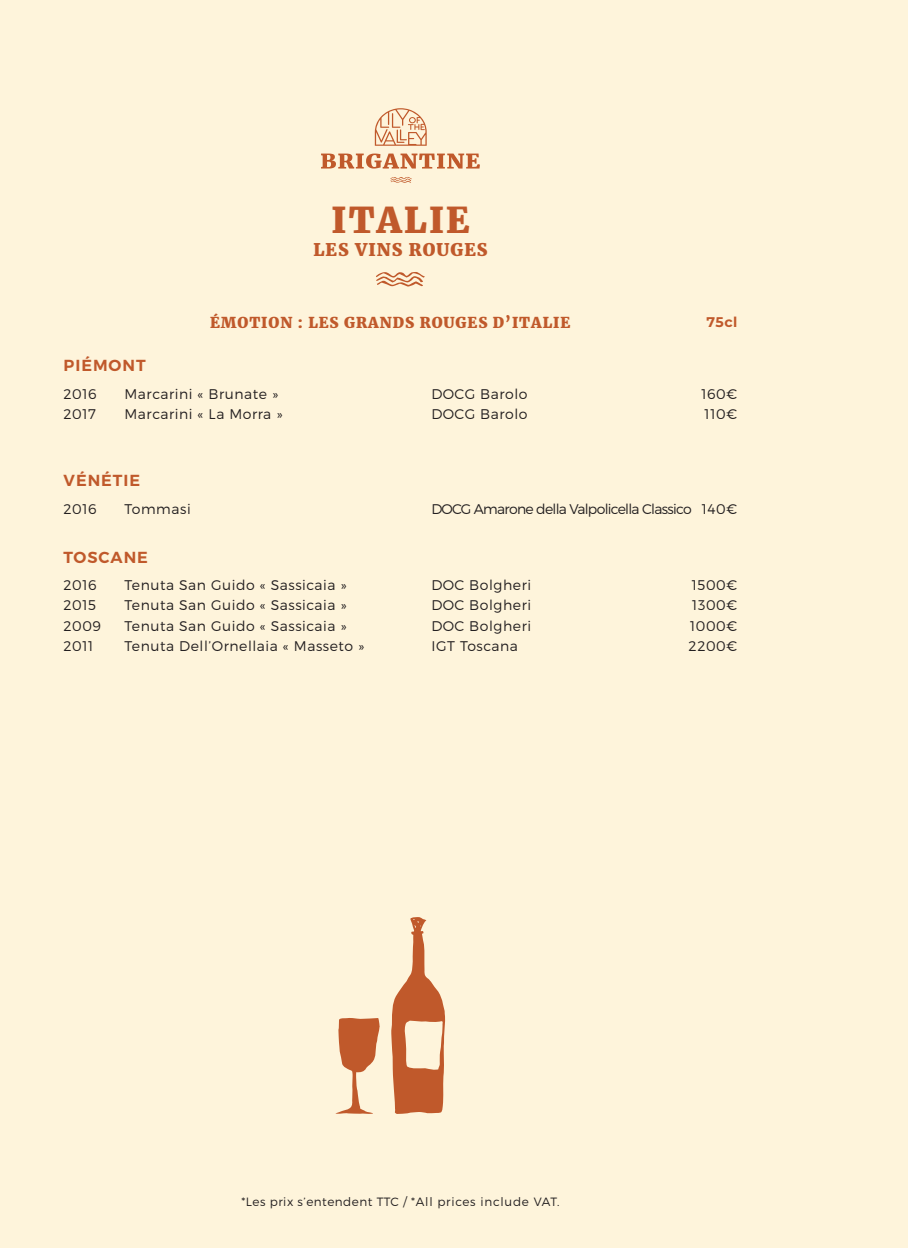
<style>
.page{position:relative;width:908px;height:1248px;background:#fff}
.page>*{position:absolute;margin:0;border:0;box-sizing:border-box;transform-origin:0 0}
.t1{font:800 35.2px "Merriweather";letter-spacing:.06em;color:#c0592b}
.t2{font:800 17.2px "Merriweather";letter-spacing:.06em;color:#c0592b}
.t3{font:600 16px "Montserrat";letter-spacing:.06em;color:#c0592b}
.t4{font:800 14.8px "Merriweather";letter-spacing:.06em;color:#c0592b}
.t5{font:300 14px "Montserrat";letter-spacing:.04em;color:#231f20}
.t6{font:300 14px "Montserrat";letter-spacing:-.05em;color:#231f20}
.t7{font:700 14px "Montserrat";color:#c0592b}
.t8{font:300 12px "Montserrat";letter-spacing:.04em;color:#231f20}
</style>
<div class="page">
<div style="left:0;top:0;width:907px;height:1247px;background:#fef4db"></div>
<svg style="left:376px;top:272px;width:49px;height:14px"></svg>
<svg style="left:391px;top:917px;width:54px;height:196px"></svg>
<svg style="left:335px;top:1018px;width:45px;height:96px"></svg>
<svg style="left:390px;top:177px;width:22px;height:6px"></svg>
<svg style="left:374px;top:108px;width:52px;height:38px"></svg>
<svg style="left:321px;top:153px;width:158px;height:15px"></svg>
<p class="t1" style="left:331px;top:198px;width:139px">ITALIE</p>
<p class="t2" style="left:313px;top:239px;width:175px">LES VINS ROUGES</p>
<p class="t4" style="left:210px;top:313px;width:361px">ÉMOTION : LES GRANDS ROUGES D’ITALIE</p>
<p class="t3" style="left:64px;top:356px;width:84px">PIÉMONT</p>
<p class="t5" style="left:63px;top:385px;width:35px">2016</p>
<p class="t5" style="left:63px;top:405px;width:34px">2017</p>
<p class="t5" style="left:124px;top:385px;width:155px">Marcarini « Brunate »</p>
<p class="t5" style="left:124px;top:405px;width:159px">Marcarini « La Morra »</p>
<p class="t5" style="left:431px;top:385px;width:97px">DOCG Barolo</p>
<p class="t5" style="left:431px;top:405px;width:97px">DOCG Barolo</p>
<p class="t7" style="left:706px;top:311px;width:32px">75cl</p>
<p class="t5" style="left:701px;top:385px;width:38px">160€</p>
<p class="t5" style="left:704px;top:405px;width:34px">110€</p>
<p class="t3" style="left:64px;top:470px;width:78px">VÉNÉTIE</p>
<p class="t5" style="left:63px;top:500px;width:35px">2016</p>
<p class="t5" style="left:124px;top:500px;width:68px">Tommasi</p>
<p class="t6" style="left:431px;top:500px;width:261px">DOCG Amarone della Valpolicella Classico</p>
<p class="t5" style="left:701px;top:500px;width:37px">140€</p>
<p class="t3" style="left:64px;top:547px;width:86px">TOSCANE</p>
<p class="t5" style="left:63px;top:576px;width:35px">2016</p>
<p class="t5" style="left:63px;top:597px;width:34px">2015</p>
<p class="t5" style="left:63px;top:617px;width:39px">2009</p>
<p class="t5" style="left:63px;top:637px;width:31px">2011</p>
<p class="t5" style="left:124px;top:576px;width:223px">Tenuta San Guido « Sassicaia »</p>
<p class="t5" style="left:124px;top:597px;width:223px">Tenuta San Guido « Sassicaia »</p>
<p class="t5" style="left:124px;top:617px;width:223px">Tenuta San Guido « Sassicaia »</p>
<p class="t5" style="left:124px;top:637px;width:241px">Tenuta Dell’Ornellaia « Masseto »</p>
<p class="t5" style="left:431px;top:576px;width:101px">DOC Bolgheri</p>
<p class="t5" style="left:431px;top:597px;width:101px">DOC Bolgheri</p>
<p class="t5" style="left:431px;top:617px;width:101px">DOC Bolgheri</p>
<p class="t5" style="left:431px;top:637px;width:88px">IGT Toscana</p>
<p class="t5" style="left:691px;top:576px;width:47px">1500€</p>
<p class="t5" style="left:692px;top:597px;width:47px">1300€</p>
<p class="t5" style="left:689px;top:617px;width:49px">1000€</p>
<p class="t5" style="left:688px;top:637px;width:50px">2200€</p>
<p class="t8" style="left:241px;top:1193px;width:319px">*Les prix s’entendent TTC / *All prices include VAT.</p>
</div>
